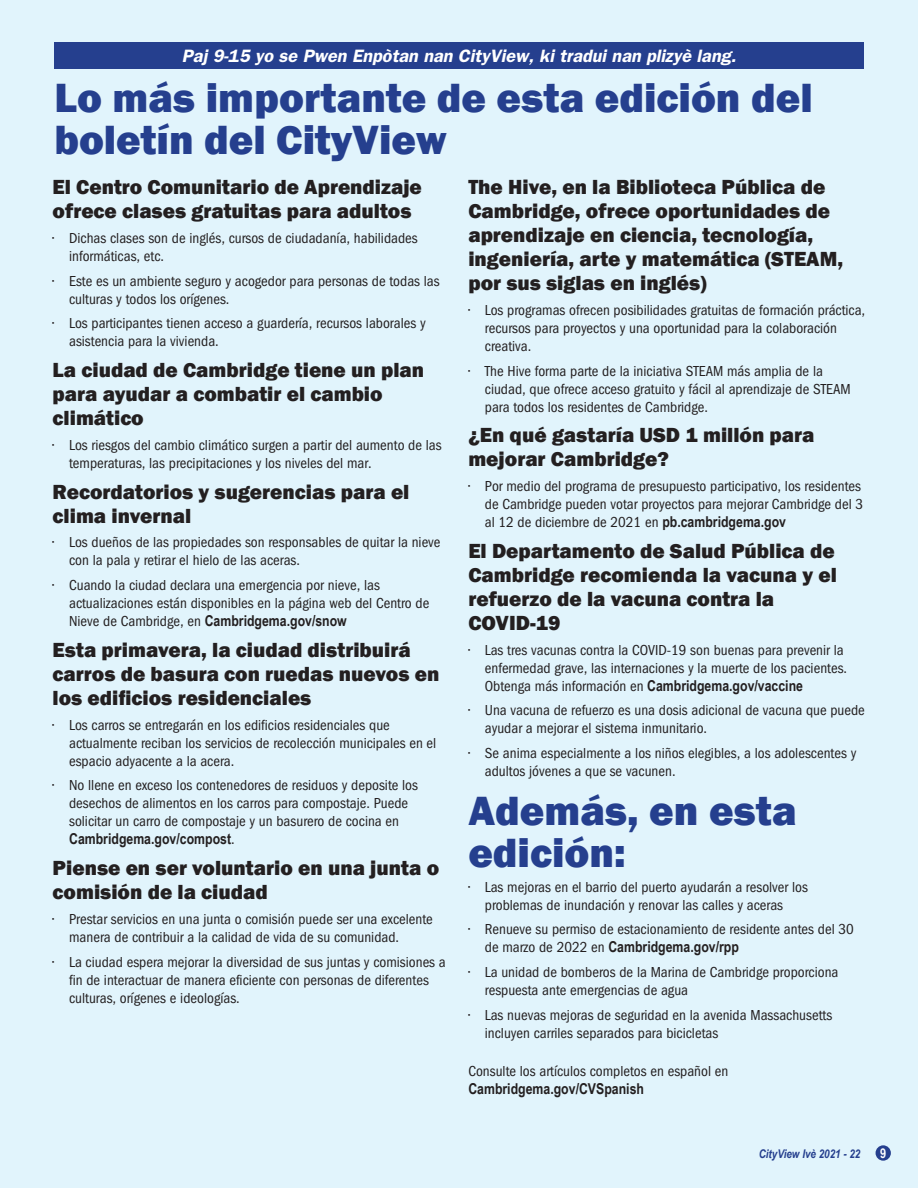
<style>
.page{position:relative;width:918px;height:1188px;background:#e1f4fc}
.page>*{position:absolute;margin:0;border:0;box-sizing:border-box;transform-origin:0 0}
.Head{font:800 42px/42px "Franklin Gothic";color:#253f8e}
.Head-2{font:800 21px/24px "Franklin Gothic";color:#231f20}
.Body{font:italic 600 18px "Franklin Gothic";color:#fff}
.Body-2{font:condensed 15px/18px "Franklin Gothic";color:#231f20}
.t1{font:700 13.5px "Arial Narrow";color:#fff}
.t2{font:italic 700 12px "Arial Narrow";color:#253f8e}
.s1{font-family:"Arial Narrow";font-weight:700;font-stretch:normal}
</style>
<div class="page">
<div style="left:54px;top:42px;width:810px;height:27px;background:#253f8e"></div>
<div style="left:876px;top:1145px;width:15px;height:16px;background:#253f8e;border-radius:50%"></div>
<p class="Body" style="left:182px;top:45px;width:556px">Paj 9-15 yo se Pwen Enpòtan nan CityView, ki tradui nan plizyè lang.</p>
<p class="Head" style="left:54px;top:76px;width:760px">Lo más importante de esta edición del boletín del CityView</p>
<p class="Head-2" style="left:53px;top:175px;width:371px">El Centro Comunitario de Aprendizaje ofrece clases gratuitas para adultos</p>
<p class="Body-2" style="left:69px;top:229px;width:350px;text-indent:-16px">• Dichas clases son de inglés, cursos de ciudadanía, habilidades informáticas, etc.</p>
<p class="Body-2" style="left:69px;top:272px;width:372px;text-indent:-16px">• Este es un ambiente seguro y acogedor para personas de todas las culturas y todos los orígenes.</p>
<p class="Body-2" style="left:69px;top:315px;width:358px;text-indent:-16px">• Los participantes tienen acceso a guardería, recursos laborales y asistencia para la vivienda.</p>
<p class="Head-2" style="left:53px;top:358px;width:373px">La ciudad de Cambridge tiene un plan para ayudar a combatir el cambio climático</p>
<p class="Body-2" style="left:69px;top:436px;width:374px;text-indent:-16px">• Los riesgos del cambio climático surgen a partir del aumento de las temperaturas, las precipitaciones y los niveles del mar.</p>
<p class="Head-2" style="left:53px;top:480px;width:358px">Recordatorios y sugerencias para el clima invernal</p>
<p class="Body-2" style="left:69px;top:534px;width:373px;text-indent:-16px">• Los dueños de las propiedades son responsables de quitar la nieve con la pala y retirar el hielo de las aceras.</p>
<p class="Body-2" style="left:69px;top:576px;width:362px;text-indent:-16px">• Cuando la ciudad declara una emergencia por nieve, las actualizaciones están disponibles en la página web del Centro de<br>Nieve de Cambridge, en <span class="s1">Cambridgema.gov/snow</span></p>
<p class="Head-2" style="left:53px;top:638px;width:388px">Esta primavera, la ciudad distribuirá carros de basura con ruedas nuevos en los edificios residenciales</p>
<p class="Body-2" style="left:69px;top:716px;width:369px;text-indent:-16px">• Los carros se entregarán en los edificios residenciales que actualmente reciban los servicios de recolección municipales en el espacio adyacente a la acera.</p>
<p class="Body-2" style="left:69px;top:777px;width:350px;text-indent:-16px">• No llene en exceso los contenedores de residuos y deposite los desechos de alimentos en los carros para compostaje. Puede solicitar un carro de compostaje y un basurero de cocina en <span class="s1">Cambridgema.gov/compost</span>.</p>
<p class="Head-2" style="left:53px;top:856px;width:388px">Piense en ser voluntario en una junta o comisión de la ciudad</p>
<p class="Body-2" style="left:69px;top:910px;width:365px;text-indent:-16px">• Prestar servicios en una junta o comisión puede ser una excelente manera de contribuir a la calidad de vida de su comunidad.</p>
<p class="Body-2" style="left:69px;top:953px;width:378px;text-indent:-16px">• La ciudad espera mejorar la diversidad de sus juntas y comisiones a fin de interactuar de manera eficiente con personas de diferentes culturas, orígenes e ideologías.</p>
<p class="Head-2" style="left:468px;top:175px;width:376px">The Hive, en la Biblioteca Pública de Cambridge, ofrece oportunidades de aprendizaje en ciencia, tecnología, ingeniería, arte y matemática (STEAM, por sus siglas en inglés)</p>
<p class="Body-2" style="left:485px;top:301px;width:382px;text-indent:-16px">• Los programas ofrecen posibilidades gratuitas de formación práctica, recursos para proyectos y una oportunidad para la colaboración creativa.</p>
<p class="Body-2" style="left:485px;top:362px;width:367px;text-indent:-16px">• The Hive forma parte de la iniciativa STEAM más amplia de la ciudad, que ofrece acceso gratuito y fácil al aprendizaje de STEAM para todos los residentes de Cambridge.</p>
<p class="Head-2" style="left:468px;top:423px;width:348px">¿En qué gastaría USD 1 millón para mejorar Cambridge?</p>
<p class="Body-2" style="left:485px;top:477px;width:380px;text-indent:-16px">• Por medio del programa de presupuesto participativo, los residentes de Cambridge pueden votar proyectos para mejorar Cambridge del 3 al 12 de diciembre de 2021 en <span class="s1">pb.cambridgema.gov</span></p>
<p class="Head-2" style="left:468px;top:539px;width:370px">El Departamento de Salud Pública de<br>Cambridge recomienda la vacuna y el refuerzo de la vacuna contra la<br>COVID-19</p>
<p class="Body-2" style="left:485px;top:641px;width:364px;text-indent:-16px">• Las tres vacunas contra la COVID-19 son buenas para prevenir la enfermedad grave, las internaciones y la muerte de los pacientes.<br>Obtenga más información en <span class="s1">Cambridgema.gov/vaccine</span></p>
<p class="Body-2" style="left:485px;top:702px;width:382px;text-indent:-16px">• Una vacuna de refuerzo es una dosis adicional de vacuna que puede ayudar a mejorar el sistema inmunitario.</p>
<p class="Body-2" style="left:485px;top:744px;width:373px;text-indent:-16px">• Se anima especialmente a los niños elegibles, a los adolescentes y adultos jóvenes a que se vacunen.</p>
<p class="Head" style="left:468px;top:790px;width:330px">Además, en esta edición:</p>
<p class="Body-2" style="left:468px;top:878px;width:341px;text-align:center">• Las mejoras en el barrio del puerto ayudarán a resolver los problemas de inundación y renovar las calles y aceras</p>
<p class="Body-2" style="left:485px;top:921px;width:370px;text-indent:-16px">• Renueve su permiso de estacionamiento de residente antes del 30 de marzo de 2022 en <span class="s1">Cambridgema.gov/rpp</span></p>
<p class="Body-2" style="left:485px;top:963px;width:355px;text-indent:-16px">• La unidad de bomberos de la Marina de Cambridge proporciona respuesta ante emergencias de agua</p>
<p class="Body-2" style="left:485px;top:1006px;width:349px;text-indent:-16px">• Las nuevas mejoras de seguridad en la avenida Massachusetts incluyen carriles separados para bicicletas</p>
<p class="Body-2" style="left:468px;top:1062px;width:262px">Consulte los artículos completos en español en<br><span class="s1">Cambridgema.gov/CVSpanish</span></p>
<p class="t2" style="left:759px;top:1145px;width:103px">CityView Ivè 2021 - 22</p>
<p class="t1" style="left:880px;top:1143px;width:8px">9</p>
</div>
